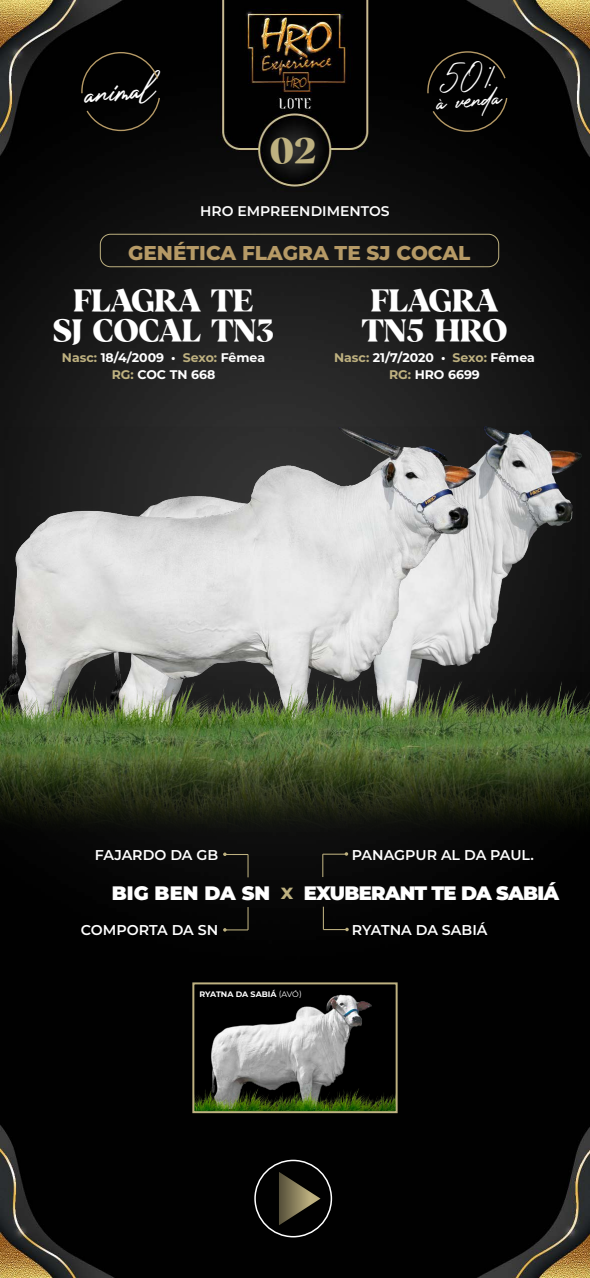
<style>
.page{position:relative;width:590px;height:1278px;background:#fff}
.page>*{position:absolute;margin:0;border:0;box-sizing:border-box;transform-origin:0 0}
.t1{font:43.05px "Photograph Signature";color:#fff}
.t2{font:35.5px "Vickey";color:#beb180}
.t3{font:32.9px "Photograph Signature";color:#fff}
.t4{font:31px/29.5px "Vickey";letter-spacing:-.02em;color:#fff;text-align:center}
.t5{font:800 20px "Montserrat";color:#b69a66}
.t6{font:900 19.45px "Montserrat";letter-spacing:-.04em;color:#fff}
.t7{font:600 14.2px "Montserrat";color:#fff}
.t8{font:600 14px "Montserrat";color:#fff}
.t9{font:700 12.5px/17px "Montserrat";color:#fff;text-align:center}
.t10{font:700 7.95px "Montserrat";color:#fff}
.s1{color:#beb180}
.s2{font-weight:700;font-size:21.05px;color:#beb180}
.s3{font-weight:400}
</style>
<div class="page">
<img style="left:0;top:0;width:590px;height:1278px">
<img style="left:475px;top:427px;width:106px;height:245px">
<div style="left:254px;top:1160px;width:78px;height:77px;border:2px solid #fff;border-radius:50%"></div>
<svg style="left:279px;top:1172px;width:41px;height:53px;background:#423d2c"></svg>
<img style="left:4px;top:427px;width:471px;height:245px">
<svg style="left:80px;top:51px;width:81px;height:81px;background:#090806"></svg>
<svg style="left:223px;top:876px;width:25px;height:1px"></svg>
<svg style="left:223px;top:907px;width:25px;height:25px"></svg>
<svg style="left:323px;top:907px;width:25px;height:24px"></svg>
<svg style="left:322px;top:876px;width:26px;height:1px"></svg>
<img style="left:0;top:672px;width:590px;height:204px">
<div style="left:193px;top:983px;width:203px;height:129px;background:#000"></div>
<img style="left:211px;top:994px;width:161px;height:93px">
<img style="left:195px;top:1087px;width:199px;height:23px">
<div style="left:192px;top:982px;width:205px;height:131px;border:2px solid #beb180"></div>
<div style="left:100px;top:234px;width:399px;height:33px;border:1px solid #beb180;border-radius:10px"></div>
<svg style="left:426px;top:51px;width:82px;height:82px;background:#090805"></svg>
<h1 class="t1" style="left:82px;top:55px;width:70px;rotate:-5deg">animal</h1>
<h2 class="t2" style="left:269px;top:133px;width:49px">02</h2>
<p class="t8" style="left:200px;top:201px;width:191px">HRO EMPREENDIMENTOS</p>
<h3 class="t3" style="left:434px;top:73px;width:66px;rotate:-5deg">à venda</h3>
<h3 class="t5" style="left:128px;top:238px;width:344px">GENÉTICA FLAGRA TE SJ COCAL</h3>
<h3 class="t4" style="left:52px;top:289px;width:224px">FLAGRA TE<br>SJ COCAL TN3</h3>
<p class="t9" style="left:62px;top:349px;width:204px"><span class="s1">Nasc:</span> 18/4/2009 • <span class="s1">Sexo:</span> Fêmea<br><span class="s1">RG:</span> COC TN 668</p>
<h3 class="t4" style="left:361px;top:289px;width:148px;text-align:left">FLAGRA<br>TN5 HRO</h3>
<p class="t9" style="left:334px;top:349px;width:202px"><span class="s1">Nasc:</span> 21/7/2020 • <span class="s1">Sexo:</span> Fêmea<br><span class="s1">RG:</span> HRO 6699</p>
<p class="t7" style="left:95px;top:845px;width:125px">FAJARDO DA GB</p>
<p class="t7" style="left:352px;top:845px;width:183px">PANAGPUR AL DA PAUL.</p>
<h3 class="t6" style="left:112px;top:878px;width:448px">BIG BEN DA SN <span class="s2">x</span> EXUBERANT TE DA SABIÁ</h3>
<p class="t7" style="left:81px;top:920px;width:139px">COMPORTA DA SN</p>
<p class="t7" style="left:352px;top:920px;width:137px">RYATNA DA SABIÁ</p>
<p class="t10" style="left:199px;top:988px;width:104px">RYATNA DA SABIÁ <span class="s3">(AVÓ)</span></p>
</div>
